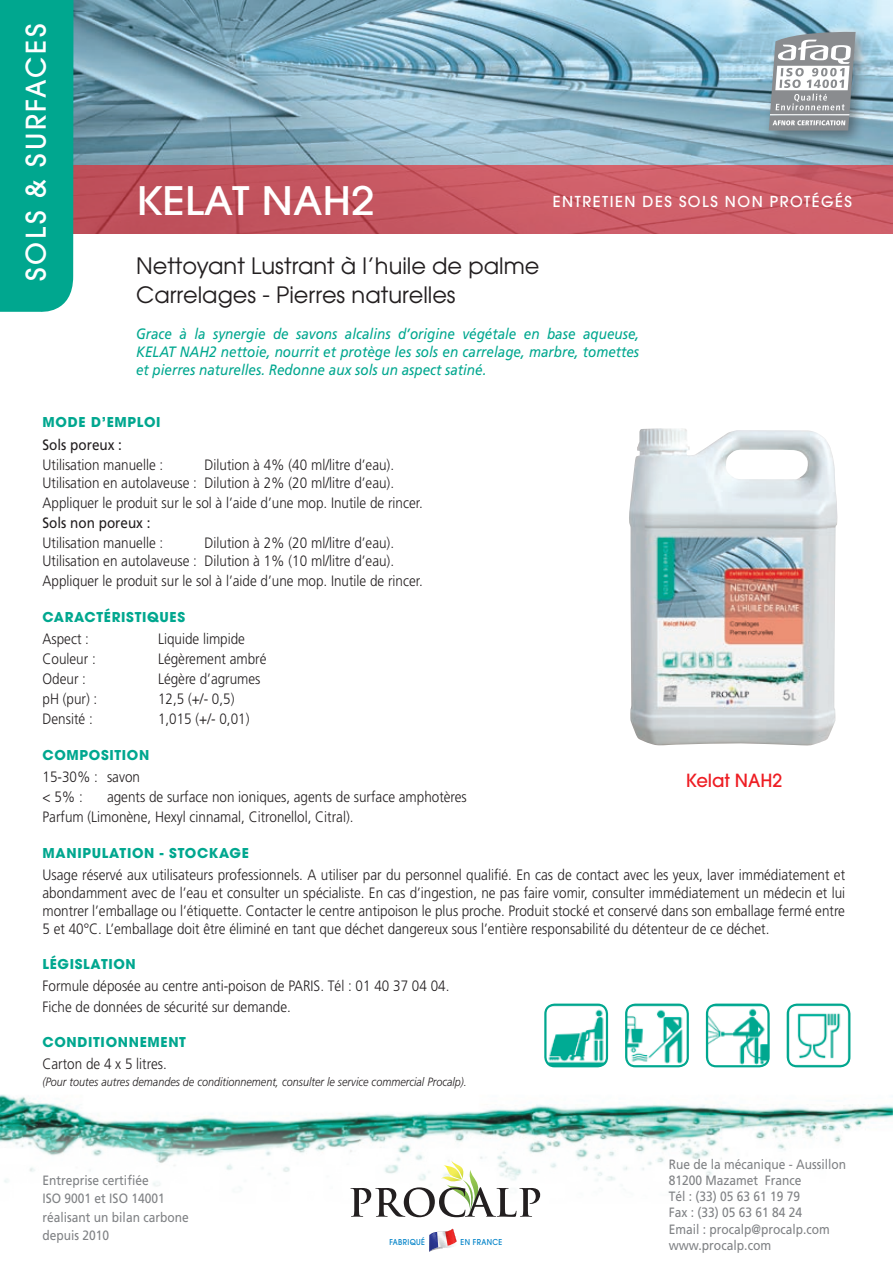
<style>
.page{position:relative;width:893px;height:1263px;background:#fff}
.page>*{position:absolute;margin:0;border:0;box-sizing:border-box;transform-origin:0 0}
.t1{font:500 39px "Avant Garde";color:#fff;scale:1.1 1}
.t2{font:500 27px "Avant Garde";letter-spacing:.1em;color:#fff}
.t3{font:22.5px/29.1px "Avant Garde";color:#231f20}
.t4{font:500 18px "Avant Garde";color:#ee1d23}
.t5{font:300 15px/18px "Frutiger";color:#231f20;scale:.9 1}
.t6{font:italic 15px/18px "Frutiger";color:#00a78f;text-align:justify;scale:.9 1}
.t7{font:500 15px "Avant Garde";letter-spacing:.1em;color:#fff}
.t8{font:15px "Frutiger";color:#231f20;scale:.9 1}
.t9{font:13.5px/16.2px "Frutiger";color:#808285;scale:.89 1}
.t10{font:700 13.5px "Avant Garde";letter-spacing:.05em;color:#00a78f}
.t11{font:italic 300 12px "Frutiger";color:#231f20;scale:.9 1}
.t12{font:500 8.1px "Avant Garde";letter-spacing:.05em;color:#0082c8;scale:.9 1}
</style>
<div class="page">
<img style="left:0;top:1094px;width:893px;height:103px">
<svg style="left:350px;top:1160px;width:190px;height:57px"></svg>
<svg style="left:429px;top:1228px;width:28px;height:24px"></svg>
<img style="left:73px;top:0;width:820px;height:166px">
<div style="left:762px;top:25px;width:109px;height:122px;background:#231f20;opacity:.45"></div>
<svg style="left:769px;top:31px;width:87px;height:100px"></svg>
<svg style="left:73px;top:166px;width:820px;height:68px;background:#c75862"></svg>
<div style="left:0;top:0;width:73px;height:312px;background:#00a78f"></div>
<img style="left:629px;top:428px;width:209px;height:317px">
<img style="left:707px;top:1006px;width:60px;height:60px">
<div style="left:706px;top:1003px;width:64px;height:64px;border:2px solid #00a78f;border-radius:9px"></div>
<img style="left:627px;top:1006px;width:60px;height:60px">
<div style="left:625px;top:1003px;width:64px;height:64px;border:2px solid #00a78f;border-radius:9px"></div>
<img style="left:788px;top:1006px;width:61px;height:60px">
<div style="left:787px;top:1003px;width:63px;height:64px;border:2px solid #00a78f;border-radius:9px"></div>
<img style="left:547px;top:1006px;width:60px;height:60px">
<div style="left:544px;top:1003px;width:64px;height:64px;border:2px solid #00a78f;border-radius:9px"></div>
<h2 class="t2" style="left:19px;top:281px;width:257px;rotate:-90deg">SOLS &amp; SURFACES</h2>
<h1 class="t1" style="left:136px;top:177px;width:219px">KELAT NAH2</h1>
<p class="t7" style="left:752px;top:192px;width:101px">ROTREOTÉGÉS</p>
<p class="t7" style="left:793px;top:192px;width:60px">GÉS 2D</p>
<p class="t7" style="left:553px;top:192px;width:185px">ENTRETENIENTREDETIENS SOLS N</p>
<p class="t7" style="left:696px;top:192px;width:84px">SOLS PON P</p>
<h3 class="t3" style="left:136px;top:250px;width:405px">Nettoyant Lustrant à l’huile de palme<br>Carrelages - Pierres naturelles</h3>
<p class="t6" style="left:136px;top:325px;width:561px">Grace à la synergie de savons alcalins d’origine végétale en base aqueuse, KELAT NAH2 nettoie, nourrit et protège les sols en carrelage, marbre, tomettes et pierres naturelles. Redonne aux sols un aspect satiné.</p>
<p class="t10" style="left:43px;top:414px;width:120px">MODE D’EMPLOI</p>
<p class="t8" style="left:43px;top:436px;width:90px">Sols poreux :</p>
<p class="t5" style="left:43px;top:456px;width:136px">Utilisation manuelle :</p>
<p class="t5" style="left:43px;top:456px;width:392px;text-align:right">Dilution à 4% (40 ml/litre d’eau).<br>Utilisation en autolaveuse : Dilution à 2% (20 ml/litre d’eau).</p>
<p class="t5" style="left:43px;top:494px;width:424px">Appliquer le produit sur le sol à l’aide d’une mop. Inutile de rincer.</p>
<p class="t8" style="left:43px;top:514px;width:122px">Sols non poreux :</p>
<p class="t5" style="left:43px;top:534px;width:136px">Utilisation manuelle :</p>
<p class="t5" style="left:43px;top:534px;width:392px;text-align:right">Dilution à 2% (20 ml/litre d’eau).<br>Utilisation en autolaveuse : Dilution à 1% (10 ml/litre d’eau).</p>
<p class="t5" style="left:43px;top:572px;width:424px">Appliquer le produit sur le sol à l’aide d’une mop. Inutile de rincer.</p>
<p class="t10" style="left:43px;top:608px;width:144px">CARACTÉRISTIQUES</p>
<p class="t5" style="left:43px;top:630px;width:53px">Aspect :</p>
<p class="t5" style="left:158px;top:630px;width:98px">Liquide limpide</p>
<p class="t5" style="left:43px;top:650px;width:61px">Couleur :</p>
<p class="t5" style="left:158px;top:650px;width:122px">Légèrement ambré</p>
<p class="t5" style="left:43px;top:670px;width:50px">Odeur :</p>
<p class="t5" style="left:158px;top:670px;width:115px">Légère d’agrumes</p>
<p class="t5" style="left:43px;top:690px;width:62px">pH (pur) :</p>
<p class="t5" style="left:158px;top:690px;width:86px">12,5 (+/- 0,5)</p>
<p class="t5" style="left:43px;top:710px;width:57px">Densité :</p>
<p class="t5" style="left:158px;top:710px;width:103px">1,015 (+/- 0,01)</p>
<p class="t10" style="left:43px;top:746px;width:108px">COMPOSITION</p>
<p class="t5" style="left:43px;top:767px;width:110px;line-height:20.1px">15-30% : savon &lt; 5% :</p>
<p class="t4" style="left:686px;top:769px;width:98px">KELAT NAH2</p>
<p class="t5" style="left:43px;top:787px;width:473px;line-height:20.1px;text-indent:65px">agents de surface non ioniques, agents de surface amphotères<br>Parfum (Limonène, Hexyl cinnamal, Citronellol, Citral).</p>
<p class="t10" style="left:43px;top:844px;width:208px">MANIPULATION - STOCKAGE</p>
<p class="t5" style="left:43px;top:866px;width:893px;text-align:justify">Usage réservé aux utilisateurs professionnels. A utiliser par du personnel qualifié. En cas de contact avec les yeux, laver immédiatement et abondamment avec de l’eau et consulter un spécialiste. En cas d’ingestion, ne pas faire vomir, consulter immédiatement un médecin et lui montrer l’emballage ou l’étiquette. Contacter le centre antipoison le plus proche. Produit stocké et conservé dans son emballage fermé entre 5 et 40°C. L’emballage doit être éliminé en tant que déchet dangereux sous l’entière responsabilité du détenteur de ce déchet.</p>
<p class="t10" style="left:43px;top:955px;width:95px">LÉGISLATION</p>
<p class="t5" style="left:43px;top:976px;width:454px;line-height:20.1px">Formule déposée au centre anti-poison de PARIS. Tél : 01 40 37 04 04.<br>Fiche de données de sécurité sur demande.</p>
<p class="t10" style="left:43px;top:1033px;width:145px">CONDITIONNEMENT</p>
<p class="t5" style="left:43px;top:1055px;width:140px">Carton de 4 x 5 litres.</p>
<p class="t11" style="left:43px;top:1075px;width:473px">(Pour toutes autres demandes de conditionnement, consulter le service commercial Procalp).</p>
<p class="t9" style="left:43px;top:1171px;width:166px;line-height:18.3px">Entreprise certifiée<br>ISO 9001 et ISO 14001 réalisant un bilan carbone depuis 2010</p>
<p class="t12" style="left:389px;top:1237px;width:41px">FABRIQUÉ</p>
<p class="t12" style="left:461px;top:1237px;width:48px">EN FRANCE</p>
<p class="t9" style="left:669px;top:1156px;width:201px">Rue de la mécanique - Aussillon<br>81200 Mazamet France<br>Tél : (33) 05 63 61 19 79<br>Fax : (33) 05 63 61 84 24<br>Email : procalp@procalp.com www.procalp.com</p>
</div>
